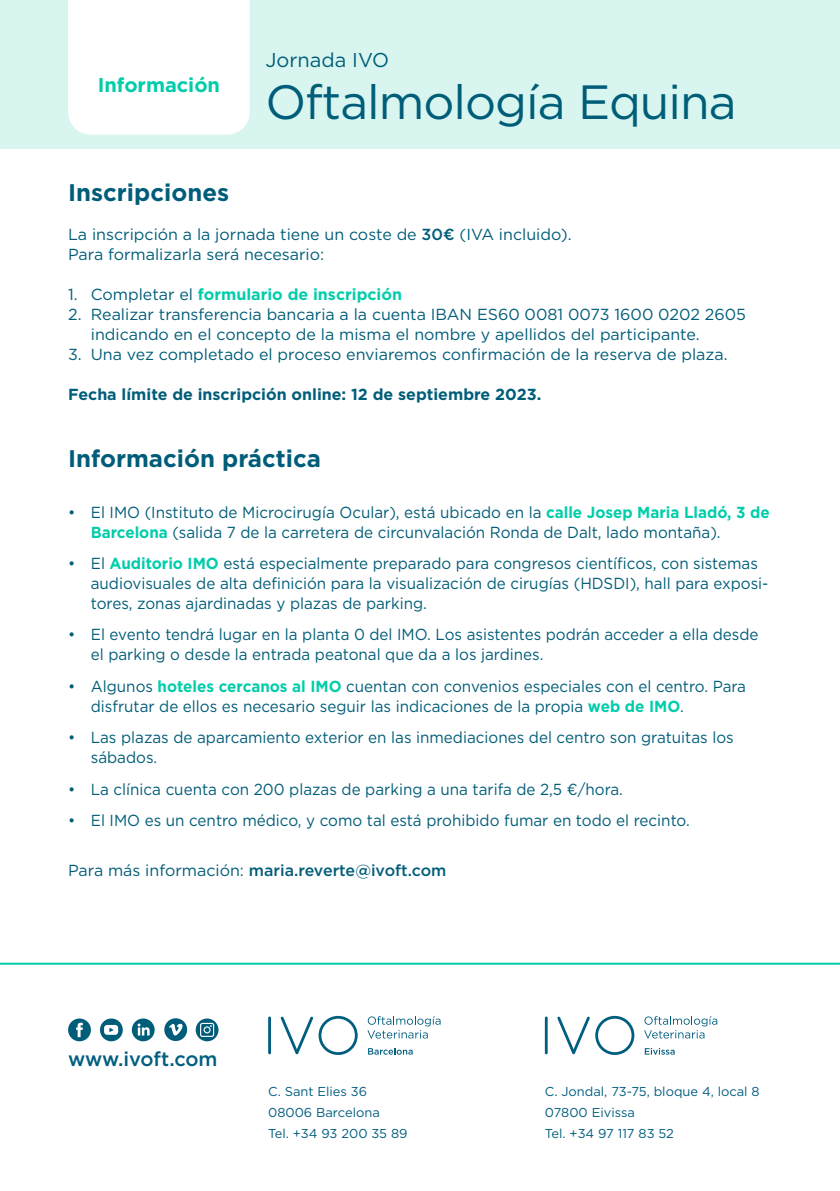
<style>
.page{position:relative;width:840px;height:1191px;background:#fff}
.page>*{position:absolute;margin:0;border:0;box-sizing:border-box;transform-origin:0 0}
.t1{font:48px "Gotham";letter-spacing:-.02em;color:#005d79}
.t2{font:700 24px "Gotham";color:#005d79}
.t3{font:500 20px "Gotham";letter-spacing:-.005em;color:#005e7f}
.t4{font:700 20px "Gotham";color:#00cdab}
.t5{font:20px "Gotham";color:#005d79}
.t6{font:16px/20px "Gotham";color:#005d79;scale:.95 1}
.t7{font:16px/20px "Gotham";color:#005d79}
.t8{font:700 16px "Gotham";color:#005d79}
.t9{font:500 16px "Gotham";color:#005d79}
.t10{font:700 16px "Gotham";color:#00cdab}
.t11{font:12.8px/21.2px "Gotham";color:#005e7f}
.s1{font-weight:500}
.s2{font-weight:400;color:#005d79}
.s3{font-weight:700;color:#00cdab}
.s4{font-weight:400}
</style>
<div class="page">
<div style="left:0;top:0;width:839px;height:149px;background:#d8f6ef"></div>
<div style="left:164px;top:1018px;width:23px;height:23px;background:#005d79;border-radius:50%"></div>
<svg style="left:169px;top:1023px;width:13px;height:12px"></svg>
<svg style="left:195px;top:1018px;width:23px;height:23px"></svg>
<div style="left:68px;top:1018px;width:23px;height:23px;background:#005d79;border-radius:50%"></div>
<svg style="left:76px;top:1022px;width:7px;height:15px"></svg>
<svg style="left:100px;top:1018px;width:23px;height:23px"></svg>
<svg style="left:104px;top:1025px;width:14px;height:9px"></svg>
<div style="left:132px;top:1018px;width:22px;height:23px;background:#005d79;border-radius:50%"></div>
<svg style="left:137px;top:1023px;width:12px;height:12px"></svg>
<svg style="left:557px;top:1016px;width:32px;height:38px"></svg>
<svg style="left:595px;top:1016px;width:39px;height:39px"></svg>
<hr style="left:544px;top:1016px;width:3px;height:38px;background:#005e7f">
<svg style="left:644px;top:1048px;width:30px;height:6px"></svg>
<svg style="left:644px;top:1016px;width:72px;height:22px"></svg>
<hr style="left:0;top:962px;width:839px;height:2px;background:#00cdab">
<svg style="left:280px;top:1016px;width:77px;height:39px"></svg>
<hr style="left:268px;top:1016px;width:3px;height:38px;background:#005e7f">
<svg style="left:368px;top:1048px;width:44px;height:6px"></svg>
<svg style="left:367px;top:1016px;width:73px;height:22px"></svg>
<div style="left:68px;top:0;width:181px;height:135px;background:#fff"></div>
<p class="t4" style="left:98px;top:72px;width:124px">Información</p>
<p class="t5" style="left:265px;top:47px;width:125px">Jornada IVO</p>
<h1 class="t1" style="left:265px;top:71px;width:472px">Oftalmología Equina</h1>
<h2 class="t2" style="left:68px;top:176px;width:162px">Inscripciones</h2>
<p class="t7" style="left:68px;top:224px;width:505px">La inscripción a la jornada tiene un coste de <span class="s1">30€</span> (IVA incluido).<br>Para formalizarla será necesario:</p>
<p class="t10" style="left:68px;top:284px;width:335px"><span class="s2">1. Completar el</span> formulario de inscripción</p>
<p class="t7" style="left:91px;top:304px;width:656px;text-indent:-23px">2. Realizar transferencia bancaria a la cuenta IBAN ES60 0081 0073 1600 0202 2605 indicando en el concepto de la misma el nombre y apellidos del participante.</p>
<p class="t7" style="left:68px;top:344px;width:660px">3. Una vez completado el proceso enviaremos confirmación de la reserva de plaza.</p>
<p class="t8" style="left:68px;top:384px;width:474px">Fecha límite de inscripción online: 12 de septiembre 2023.</p>
<h2 class="t2" style="left:68px;top:443px;width:254px">Información práctica</h2>
<p class="t6" style="left:91px;top:502px;width:715px;text-indent:-23px">• El IMO (Instituto de Microcirugía Ocular), está ubicado en la <span class="s3">calle Josep Maria Lladó, 3 de<br>Barcelona</span> (salida 7 de la carretera de circunvalación Ronda de Dalt, lado montaña).</p>
<p class="t6" style="left:91px;top:553px;width:714px;text-indent:-23px">• El <span class="s3">Auditorio IMO</span> está especialmente preparado para congresos científicos, con sistemas audiovisuales de alta definición para la visualización de cirugías (HDSDI), hall para exposi&shy;tores, zonas ajardinadas y plazas de parking.</p>
<p class="t6" style="left:91px;top:624px;width:704px;text-indent:-23px">• El evento tendrá lugar en la planta 0 del IMO. Los asistentes podrán acceder a ella desde el parking o desde la entrada peatonal que da a los jardines.</p>
<p class="t6" style="left:91px;top:676px;width:690px;text-indent:-23px">• Algunos <span class="s3">hoteles cercanos al IMO</span> cuentan con convenios especiales con el centro. Para disfrutar de ellos es necesario seguir las indicaciones de la propia <span class="s3">web de IMO</span>.</p>
<p class="t6" style="left:91px;top:727px;width:678px;text-indent:-23px">• Las plazas de aparcamiento exterior en las inmediaciones del centro son gratuitas los sábados.</p>
<p class="t6" style="left:68px;top:778px;width:585px">• La clínica cuenta con 200 plazas de parking a una tarifa de 2,5 €/hora.</p>
<p class="t6" style="left:68px;top:810px;width:655px">• El IMO es un centro médico, y como tal está prohibido fumar en todo el recinto.</p>
<p class="t9" style="left:68px;top:860px;width:379px"><span class="s4">Para más información:</span> maria.reverte@ivoft.com</p>
<p class="t3" style="left:68px;top:1045px;width:151px">www.ivoft.com</p>
<p class="t11" style="left:268px;top:1080px;width:141px">C. Sant Elies 36<br>08006 Barcelona<br>Tel. +34 93 200 35 89</p>
<p class="t11" style="left:544px;top:1080px;width:216px">C. Jondal, 73-75, bloque 4, local 8<br>07800 Eivissa<br>Tel. +34 97 117 83 52</p>
</div>
